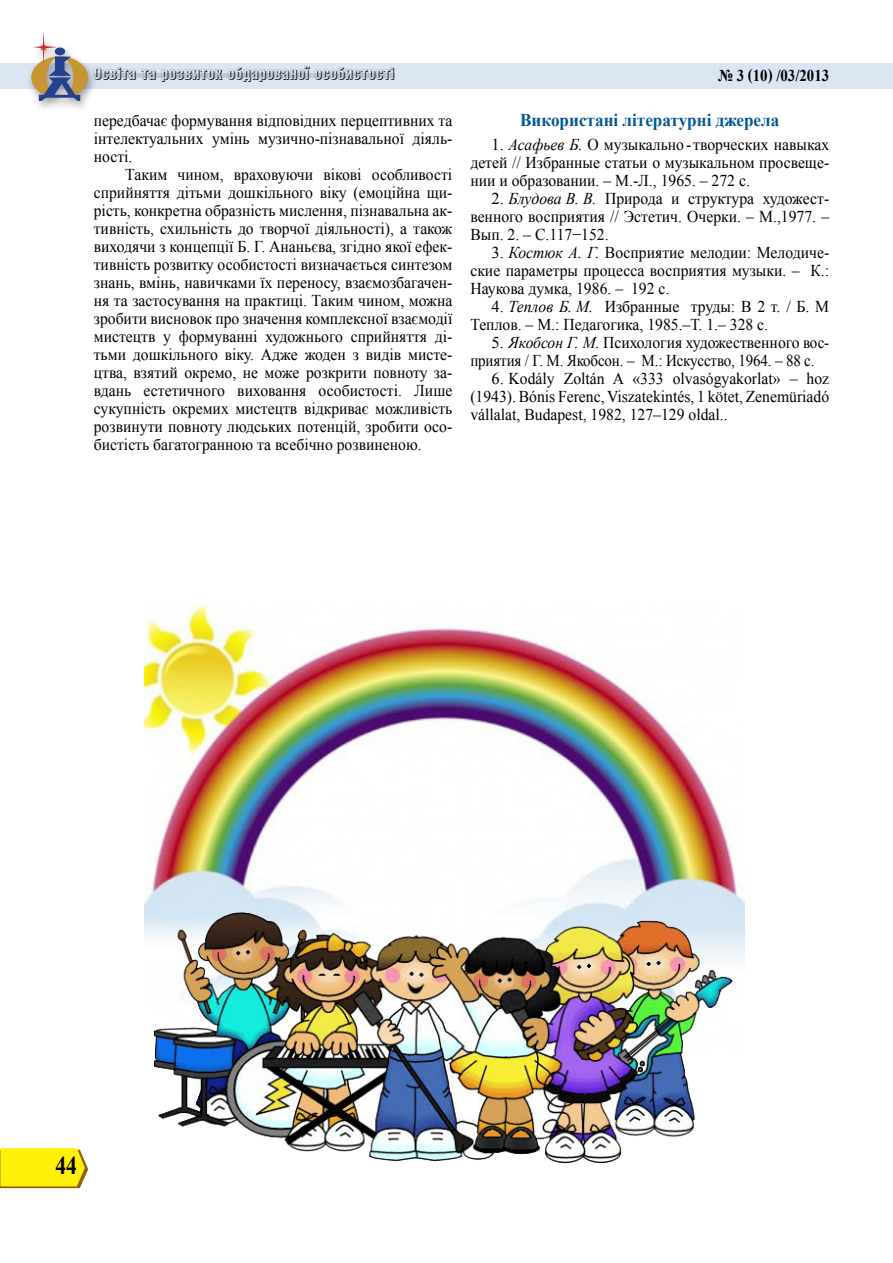
<style>
.page{position:relative;width:893px;height:1263px;background:#fff}
.page>*{position:absolute;margin:0;border:0;box-sizing:border-box;transform-origin:0 0}
.t1{font:700 25.5px "Times New Roman";color:#000;scale:.85 1}
.t2{font:700 18px "Times New Roman";color:#005791;scale:.95 1}
.t3{font:16.5px/18px "Times New Roman";color:#000;text-align:justify;scale:.95 1}
.t4{font:16.5px/18px "Times New Roman";color:#000;text-align:justify}
.t5{font:16.5px "Helios Compr Shadow";color:#000}
.t6{font:700 16.5px "Times New Roman";color:#000;scale:.9 1}
.s1{font-style:italic}
</style>
<div class="page">
<div style="left:1px;top:63px;width:892px;height:26px;background:#dce6f2"></div>
<svg style="left:0;top:1148px;width:88px;height:40px;background:#f7e516"></svg>
<hr style="left:94px;top:73px;width:300px;height:4px;background:#c2cad5">
<div style="left:26px;top:30px;width:72px;height:82px;background:#000;opacity:.37"></div>
<svg style="left:31px;top:31px;width:57px;height:70px"></svg>
<img style="left:145px;top:604px;width:600px;height:432px">
<img style="left:154px;top:912px;width:578px;height:251px">
<p class="t5" style="left:94px;top:65px;width:303px">Освіта та розвиток обдарованої особистості</p>
<p class="t3" style="left:94px;top:111px;width:379px">передбачає формування відповідних перцептивних та інтелектуальних умінь музично-пізнавальної діяль&shy;ності.</p>
<p class="t3" style="left:94px;top:165px;width:379px;text-indent:31px">Таким чином, враховуючи вікові особливості сприйняття дітьми дошкільного віку (емоційна щи&shy;рість, конкретна образність мислення, пізнавальна ак&shy;тивність, схильність до творчої діяльності), а також виходячи з концепції Б. Г. Ананьєва, згідно якої ефек&shy;тивність розвитку особистості визначається синтезом знань, вмінь, навичками їх переносу, взаємозбагачен&shy;ня та застосування на практиці. Таким чином, можна зробити висновок про значення комплексної взаємодії мистецтв у формуванні художнього сприйняття ді&shy;тьми дошкільного віку. Адже жоден з видів мисте&shy;цтва, взятий окремо, не може розкрити повноту за&shy;вдань естетичного виховання особистості. Лише сукупність окремих мистецтв відкриває можливість розвинути повноту людських потенцій, зробити осо&shy;бистість багатогранною та всебічно розвиненою.</p>
<p class="t6" style="left:718px;top:64px;width:125px">№ 3 (10) /03/2013</p>
<p class="t2" style="left:520px;top:108px;width:274px">Використані літературні джерела</p>
<p class="t4" style="left:470px;top:136px;width:360px;text-indent:21px">1. <span class="s1">Асафьев Б.</span> О музыкально- творческих навыках детей // Избранные статьи о музыкальном просвеще&shy;нии и образовании. – М.-Л., 1965. – 272 с.</p>
<p class="t4" style="left:470px;top:190px;width:360px;text-indent:21px">2. <span class="s1">Блудова В. В.</span> Природа и структура художест&shy;венного восприятия // Эстетич. Очерки. – М.,1977. – Вып. 2. – С.117−152.</p>
<p class="t4" style="left:470px;top:244px;width:360px;text-indent:21px">3. <span class="s1">Костюк А. Г.</span> Восприятие мелодии: Мелодиче&shy;ские параметры процесса восприятия музыки. – К.:<br>Наукова думка, 1986. – 192 с.</p>
<p class="t4" style="left:470px;top:298px;width:360px;text-indent:21px">4. <span class="s1">Теплов Б. М.</span> Избранные труды: В 2 т. / Б. М<br>Теплов. – М.: Педагогика, 1985.–Т. 1.– 328 с.</p>
<p class="t4" style="left:470px;top:334px;width:360px;text-indent:21px">5. <span class="s1">Якобсон Г. М.</span> Психология художественного вос&shy;приятия / Г. М. Якобсон. – М.: Искусство, 1964. – 88 с.</p>
<p class="t4" style="left:470px;top:370px;width:360px;text-indent:21px">6. Kodály Zoltán A «333 olvasógyakorlat» – hoz (1943). Bónis Ferenc, Viszatekintés, 1 kötet, Zenemüriadó vállalat, Budapest, 1982, 127–129 oldal..</p>
<h1 class="t1" style="left:55px;top:1148px;width:27px">44</h1>
</div>
